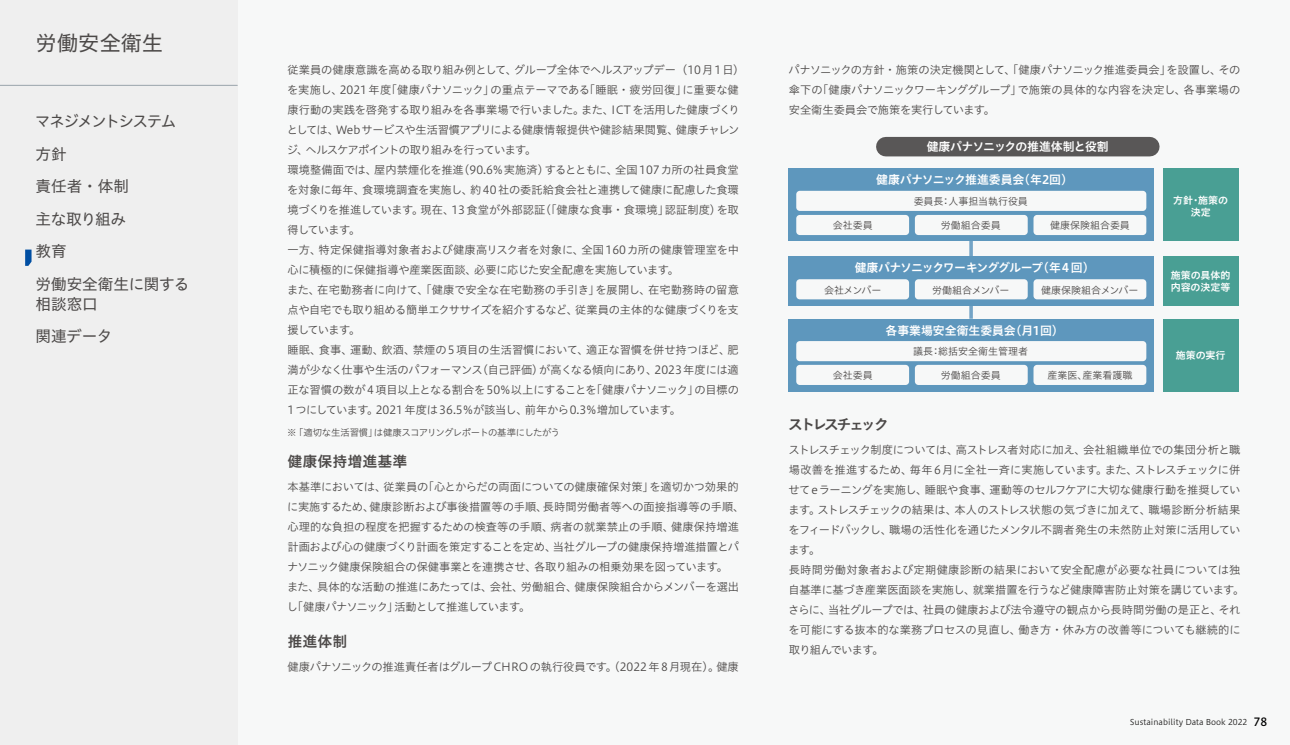
<style>
.page{position:relative;width:1290px;height:745px;background:#fff}
.page>*{position:absolute;margin:0;border:0;box-sizing:border-box;transform-origin:0 0}
.t1{font:21.25px "Hiragino UD Sans Std W4";letter-spacing:-.005em;color:#4c4948}
.t2{font:15.62px/32.4px "Hiragino UD Sans Std W4";letter-spacing:-.02em;color:#4c4948}
.t3{font:15px "Koburina Go Std N W6";color:#4c4948}
.t4{font:15px "Koburina Go Std N W6";letter-spacing:-.195em;color:#4c4948}
.t5{font:11.88px "Hiragino UD Sans Std W6";letter-spacing:-.035em;color:#fff}
.t6{font:11.88px "Hiragino UD Sans Std W6";letter-spacing:-.08em;color:#fff}
.t7{font:11.88px "Hiragino UD Sans Std W6";color:#fff}
.t8{font:11.25px/20px "Hiragino UD Sans Std W3";letter-spacing:-.015em;color:#4c4948}
.t9{font:10px "Hiragino UD Sans Std W3";color:#4c4948}
.t10{font:10px/12px "Hiragino UD Sans Std W6";color:#fff;text-align:center}
.t11{font:9.38px "Hiragino UD Sans Std W3";letter-spacing:-.04em;color:#4c4948}
.t12{font:8px "Hiragino UD Sans Std W3";color:#1f1e1d}
.s1{font-family:"Hiragino UD Sans Std W5";font-size:11.25px;color:#000}
</style>
<div class="page">
<div style="left:237px;top:0;width:1053px;height:744px;background:#f7f8f8"></div>
<div style="left:0;top:0;width:237px;height:744px;background:#efefef"></div>
<hr style="left:0;top:85px;width:237px;height:1px;background:#a6afb5">
<svg style="left:25px;top:249px;width:7px;height:17px"></svg>
<svg style="left:969px;top:240px;width:4px;height:78px"></svg>
<div style="left:789px;top:168px;width:365px;height:72px;background:#5e97bd"></div>
<div style="left:796px;top:215px;width:113px;height:20px;background:#f7f8f8;border-radius:4px"></div>
<div style="left:915px;top:215px;width:113px;height:20px;background:#f7f8f8;border-radius:4px"></div>
<div style="left:1033px;top:215px;width:113px;height:20px;background:#f7f8f8;border-radius:4px"></div>
<div style="left:796px;top:191px;width:350px;height:20px;background:#f7f8f8;border-radius:4px"></div>
<div style="left:1163px;top:168px;width:75px;height:72px;background:#499f94"></div>
<div style="left:789px;top:318px;width:365px;height:73px;background:#5e97bd"></div>
<div style="left:796px;top:364px;width:113px;height:21px;background:#f7f8f8;border-radius:4px"></div>
<div style="left:915px;top:364px;width:113px;height:21px;background:#f7f8f8;border-radius:4px"></div>
<div style="left:1033px;top:364px;width:113px;height:21px;background:#f7f8f8;border-radius:4px"></div>
<div style="left:796px;top:341px;width:350px;height:20px;background:#f7f8f8;border-radius:4px"></div>
<div style="left:1163px;top:318px;width:75px;height:73px;background:#499f94"></div>
<div style="left:789px;top:255px;width:365px;height:50px;background:#5e97bd"></div>
<div style="left:796px;top:279px;width:113px;height:20px;background:#f7f8f8;border-radius:4px"></div>
<div style="left:915px;top:279px;width:113px;height:20px;background:#f7f8f8;border-radius:4px"></div>
<div style="left:1033px;top:279px;width:113px;height:20px;background:#f7f8f8;border-radius:4px"></div>
<div style="left:1163px;top:255px;width:75px;height:50px;background:#499f94"></div>
<div style="left:886px;top:137px;width:264px;height:19px;background:#595757"></div>
<h1 class="t1" style="left:35px;top:26px;width:129px">労働安全衛生</h1>
<h2 class="t2" style="left:35px;top:104px;width:156px">マネジメントシステム方針<br>責任者・体制<br>主な取り組み<br>教育<br>労働安全衛生に関する</h2>
<h2 class="t2" style="left:35px;top:286px;width:79px">相談窓口関連データ</h2>
<p class="t8" style="left:287px;top:59px;width:459px">従業員の健康意識を高める取り組み例として、グループ全体でヘルスアップデー（10月1日）を実施し、2021年度「健康パナソニック」の重点テーマである「睡眠・疲労回復」に重要な健康行動の実践を啓発する取り組みを各事業場で行いました。また、ICTを活用した健康づくりとしては、Webサービスや生活習慣アプリによる健康情報提供や健診結果閲覧、健康チャレンジ、ヘルスケアポイントの取り組みを行っています。<br>環境整備面では、屋内禁煙化を推進（90.6%実施済）するとともに、全国107カ所の社員食堂を対象に毎年、食環境調査を実施し、約40社の委託給食会社と連携して健康に配慮した食環境づくりを推進しています。現在、13食堂が外部認証（「健康な食事・食環境」認証制度）を取得しています。<br>一方、特定保健指導対象者および健康高リスク者を対象に、全国160カ所の健康管理室を中心に積極的に保健指導や産業医面談、必要に応じた安全配慮を実施しています。<br>また、在宅勤務者に向けて、「健康で安全な在宅勤務の手引き」を展開し、在宅勤務時の留意点や自宅でも取り組める簡単エクササイズを紹介するなど、従業員の主体的な健康づくりを支援しています。<br>睡眠、食事、運動、飲酒、禁煙の5項目の生活習慣において、適正な習慣を併せ持つほど、肥満が少なく仕事や生活のパフォーマンス（自己評価）が高くなる傾向にあり、2023年度には適正な習慣の数が4項目以上となる割合を50％以上にすることを「健康パナソニック」の目標の1つにしています。2021 年度は36.5％が該当し、前年から0.3％増加しています。</p>
<p class="t11" style="left:287px;top:425px;width:274px">※ 「適切な生活習慣」は健康スコアリングレポートの基準にしたがう</p>
<h3 class="t3" style="left:287px;top:449px;width:121px">健康保持増進基準</h3>
<p class="t8" style="left:287px;top:476px;width:459px">本基準においては、従業員の「心とからだの両面についての健康確保対策」を適切かつ効果的に実施するため、健康診断および事後措置等の手順、長時間労働者等への面接指導等の手順、心理的な負担の程度を把握するための検査等の手順、病者の就業禁止の手順、健康保持増進計画および心の健康づくり計画を策定することを定め、当社グループの健康保持増進措置とパナソニック健康保険組合の保健事業とを連携させ、各取り組みの相乗効果を図っています。<br>また、具体的な活動の推進にあたっては、会社、労働組合、健康保険組合からメンバーを選出し「健康パナソニック」活動として推進しています。</p>
<h3 class="t3" style="left:287px;top:629px;width:61px">推進体制</h3>
<p class="t8" style="left:287px;top:655px;width:453px">健康パナソニックの推進責任者はグループCHROの執行役員です。（2022年8月現在）。健康</p>
<p class="t8" style="left:788px;top:59px;width:453px;text-align:justify">パナソニックの方針・施策の決定機関として、「健康パナソニック推進委員会」を設置し、その傘下の「健康パナソニックワーキンググループ」で施策の具体的な内容を決定し、各事業場の安全衛生委員会で施策を実行しています。</p>
<p class="t5" style="left:927px;top:137px;width:184px">健康パナソニックの推進体制と役割</p>
<p class="t5" style="left:876px;top:170px;width:198px">健康パナソニック推進委員会（年2回）</p>
<p class="t9" style="left:833px;top:218px;width:41px">会社委員</p>
<p class="t9" style="left:914px;top:194px;width:116px">委員長：人事担当執行役員</p>
<p class="t9" style="left:941px;top:218px;width:61px">労働組合委員</p>
<p class="t9" style="left:1050px;top:218px;width:81px">健康保険組合委員</p>
<p class="t6" style="left:855px;top:258px;width:241px">健康パナソニックワーキンググループ（年４回）</p>
<p class="t9" style="left:824px;top:282px;width:59px">会社メンバー</p>
<p class="t9" style="left:932px;top:282px;width:79px">労働組合メンバー</p>
<p class="t9" style="left:1041px;top:282px;width:99px">健康保険組合メンバー</p>
<p class="t9" style="left:833px;top:367px;width:41px">会社委員</p>
<p class="t7" style="left:885px;top:321px;width:180px">各事業場安全衛生委員会（月1回）</p>
<p class="t9" style="left:913px;top:343px;width:116px">議長：総括安全衛生管理者</p>
<p class="t9" style="left:941px;top:367px;width:61px">労働組合委員</p>
<p class="t9" style="left:1047px;top:367px;width:86px">産業医、産業看護職</p>
<p class="t10" style="left:1173px;top:193px;width:56px">方針・施策の決定</p>
<p class="t10" style="left:1171px;top:268px;width:61px;text-align:left">施策の具体的内容の決定等</p>
<p class="t10" style="left:1176px;top:349px;width:51px">施策の実行</p>
<h3 class="t4" style="left:788px;top:412px;width:102px">ストレスチェック</h3>
<p class="t8" style="left:788px;top:438px;width:458px">ストレスチェック制度については、高ストレス者対応に加え、会社組織単位での集団分析と職場改善を推進するため、毎年6月に全社一斉に実施しています。また、ストレスチェックに併せてeラーニングを実施し、睡眠や食事、運動等のセルフケアに大切な健康行動を推奨しています。ストレスチェックの結果は、本人のストレス状態の気づきに加えて、職場診断分析結果をフィードバックし、職場の活性化を通じたメンタル不調者発生の未然防止対策に活用しています。<br>長時間労働対象者および定期健康診断の結果において安全配慮が必要な社員については独自基準に基づき産業医面談を実施し、就業措置を行うなど健康障害防止対策を講じています。さらに、当社グループでは、社員の健康および法令遵守の観点から長時間労働の是正と、それを可能にする抜本的な業務プロセスの見直し、働き方・休み方の改善等についても継続的に取り組んでいます。</p>
<p class="t12" style="left:1130px;top:715px;width:139px">Sustainability Data Book 2022 <span class="s1">78</span></p>
</div>
